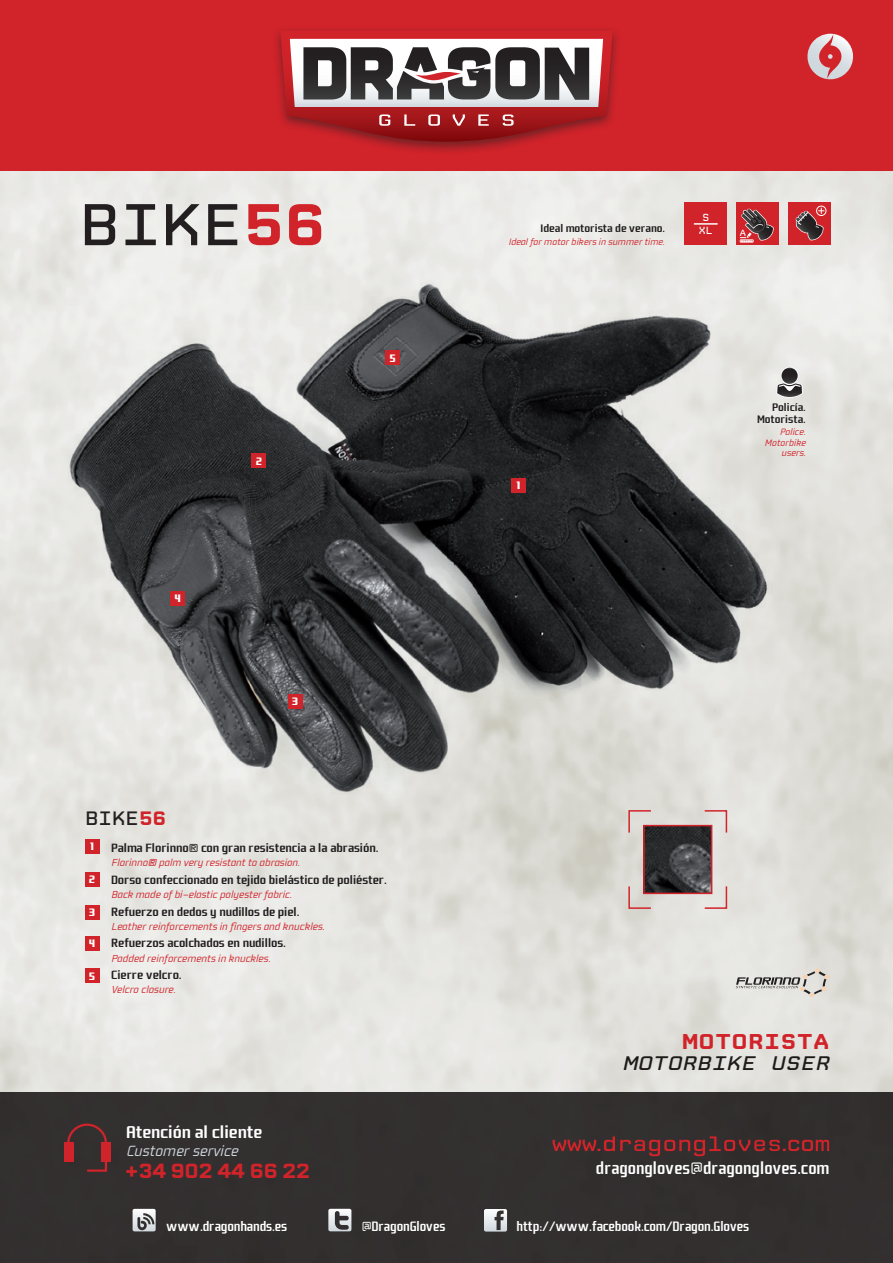
<style>
.page{position:relative;width:893px;height:1263px;background:#fff}
.page>*{position:absolute;margin:0;border:0;box-sizing:border-box;transform-origin:0 0}
.t1{font:60px "CP Mono v 07 Plain";color:#231f20;scale:1.05 1}
.t2{font:700 21.9px "CP Mono v 07";letter-spacing:.03em;color:#d1232a;scale:1.1 1}
.t3{font:700 21px "CP Mono v 07";letter-spacing:-.025em;color:#d1232a;scale:1.05 1}
.t4{font:italic 20.1px "CP Mono v 07 Plain";color:#231f20;scale:1.1 1}
.t5{font:19.8px "CP Mono v 07 Plain";color:#231f20;scale:1.05 1}
.t6{font:500 18.9px "Fragma";color:#fff}
.t7{font:500 18.9px "Fragma";color:#fff;scale:1.1 1}
.t8{font:italic 300 16.8px "Fragma";letter-spacing:-.01em;color:#cfd8dd;scale:1.1 1}
.t9{font:500 15px "Fragma";letter-spacing:-.01em;color:#fff}
.t10{font:500 13.2px "Fragma";letter-spacing:-.01em;color:#231f20;scale:1.1 1}
.t11{font:500 12px/12px "Fragma";letter-spacing:-.01em;color:#231f20;text-align:right;scale:1.1 1}
.t12{font:italic 300 11.55px "Fragma";letter-spacing:-.01em;color:#d1232a;scale:1.1 1}
.t13{font:900 11.55px "Fragma";color:#fff;scale:1.1 1}
.t14{font:italic 300 10.5px "Fragma";letter-spacing:-.01em;color:#d1232a;scale:1.1 1}
.t15{font:10.5px "CP Mono v 07 Plain";color:#fff}
.t16{font:9.15px "CP Mono v 07 Plain";color:#fff;scale:1.05 1}
.s1{font-family:"CP Mono v 07";font-weight:700;color:#d1232a}
</style>
<div class="page">
<img style="left:0;top:170px;width:893px;height:923px">
<img style="left:35px;top:250px;width:761px;height:560px">
<div style="left:0;top:0;width:893px;height:170px;background:#d1232a"></div>
<svg style="left:807px;top:34px;width:46px;height:46px"></svg>
<div style="left:0;top:1093px;width:893px;height:170px;background:#332f2f"></div>
<div style="left:64px;top:1142px;width:9px;height:19px;background:#d1232a"></div>
<div style="left:101px;top:1142px;width:10px;height:19px;background:#d1232a"></div>
<svg style="left:66px;top:1123px;width:42px;height:49px"></svg>
<svg style="left:553px;top:1136px;width:276px;height:20px"></svg>
<svg style="left:328px;top:1209px;width:23px;height:22px"></svg>
<svg style="left:484px;top:1209px;width:23px;height:22px"></svg>
<svg style="left:133px;top:1209px;width:23px;height:22px"></svg>
<div style="left:271px;top:26px;width:350px;height:129px;background:#231f20;opacity:.56"></div>
<svg style="left:280px;top:31px;width:333px;height:111px;background:#9c5b5e"></svg>
<div style="left:85px;top:839px;width:14px;height:14px;background:#d1232a"></div>
<div style="left:85px;top:873px;width:14px;height:14px;background:#d1232a"></div>
<div style="left:85px;top:936px;width:14px;height:14px;background:#d1232a"></div>
<div style="left:85px;top:905px;width:14px;height:14px;background:#d1232a"></div>
<div style="left:85px;top:969px;width:14px;height:14px;background:#d1232a"></div>
<div style="left:511px;top:478px;width:14px;height:14px;background:#d1232a"></div>
<div style="left:252px;top:454px;width:14px;height:14px;background:#d1232a"></div>
<img style="left:646px;top:828px;width:63px;height:63px">
<div style="left:643px;top:825px;width:69px;height:69px;border:2px solid #d1232a"></div>
<svg style="left:703px;top:809px;width:25px;height:25px"></svg>
<svg style="left:628px;top:809px;width:24px;height:25px"></svg>
<svg style="left:628px;top:885px;width:24px;height:25px"></svg>
<svg style="left:703px;top:885px;width:25px;height:25px"></svg>
<div style="left:788px;top:203px;width:43px;height:42px;background:#d1232a"></div>
<svg style="left:795px;top:208px;width:29px;height:32px"></svg>
<div style="left:816px;top:206px;width:10px;height:10px;border:1px solid #fff;border-radius:50%"></div>
<div style="left:736px;top:203px;width:43px;height:42px;background:#d1232a"></div>
<svg style="left:740px;top:209px;width:34px;height:34px"></svg>
<div style="left:684px;top:203px;width:43px;height:42px;background:#d1232a"></div>
<hr style="left:694px;top:223px;width:23px;height:2px;background:#fff">
<div style="left:171px;top:591px;width:14px;height:14px;background:#d1232a"></div>
<div style="left:288px;top:694px;width:14px;height:14px;background:#d1232a"></div>
<div style="left:386px;top:351px;width:14px;height:14px;background:#d1232a"></div>
<svg style="left:776px;top:382px;width:27px;height:16px"></svg>
<svg style="left:781px;top:367px;width:17px;height:18px"></svg>
<svg style="left:781px;top:368px;width:17px;height:16px"></svg>
<svg style="left:736px;top:968px;width:93px;height:29px;background:#cac8c4"></svg>
<p class="t1" style="left:79px;top:191px;width:235px">BIKE<span class="s1">56</span></p>
<p class="t13" style="left:175px;top:592px;width:7px">4</p>
<p class="t5" style="left:85px;top:807px;width:79px">BIKE<span class="s1">56</span></p>
<p class="t13" style="left:256px;top:454px;width:7px">2</p>
<p class="t13" style="left:292px;top:695px;width:7px">3</p>
<p class="t13" style="left:390px;top:351px;width:7px">5</p>
<p class="t13" style="left:90px;top:840px;width:5px">1</p>
<p class="t13" style="left:89px;top:873px;width:7px">2</p>
<p class="t13" style="left:89px;top:906px;width:7px">3</p>
<p class="t13" style="left:89px;top:937px;width:7px">4</p>
<p class="t13" style="left:89px;top:969px;width:7px">5</p>
<p class="t10" style="left:111px;top:841px;width:244px">Palma Florinno® con gran resistencia a la abrasión.</p>
<p class="t12" style="left:111px;top:856px;width:173px">Florinno® palm very resistant to abrasion.</p>
<p class="t10" style="left:111px;top:873px;width:252px">Dorso confeccionado en tejido bielástico de poliéster.</p>
<p class="t12" style="left:111px;top:888px;width:166px">Back made of bi-elastic polyester fabric.</p>
<p class="t10" style="left:111px;top:904px;width:173px">Refuerzo en dedos y nudillos de piel.</p>
<p class="t12" style="left:111px;top:920px;width:196px">Leather reinforcements in fingers and knuckles.</p>
<p class="t10" style="left:111px;top:936px;width:160px">Refuerzos acolchados en nudillos.</p>
<p class="t12" style="left:111px;top:952px;width:146px">Padded reinforcements in knuckles.</p>
<p class="t10" style="left:111px;top:968px;width:66px">Cierre velcro.</p>
<p class="t12" style="left:111px;top:984px;width:60px">Velcro closure.</p>
<p class="t15" style="left:702px;top:212px;width:8px">S</p>
<p class="t11" style="left:541px;top:223px;width:115px">Ideal motorista de verano.</p>
<p class="t15" style="left:699px;top:224px;width:15px">XL</p>
<p class="t14" style="left:508px;top:237px;width:144px">Ideal for motor bikers in summer time.</p>
<p class="t16" style="left:740px;top:227px;width:7px">A</p>
<p class="t13" style="left:517px;top:479px;width:5px">1</p>
<p class="t11" style="left:757px;top:401px;width:46px">Policía.<br>Motorista.</p>
<p class="t14" style="left:780px;top:427px;width:25px">Police.</p>
<p class="t14" style="left:765px;top:437px;width:39px">Motorbike</p>
<p class="t14" style="left:781px;top:448px;width:24px">users.</p>
<p class="t2" style="left:683px;top:1029px;width:135px">MOTORISTA</p>
<h3 class="t4" style="left:623px;top:1052px;width:194px">MOTORBIKE USER</h3>
<p class="t7" style="left:126px;top:1122px;width:125px">Atención al cliente</p>
<p class="t8" style="left:126px;top:1142px;width:103px">Customer service</p>
<p class="t3" style="left:125px;top:1159px;width:178px">+34 902 44 66 22</p>
<p class="t6" style="left:596px;top:1159px;width:235px">dragongloves@dragongloves.com</p>
<p class="t9" style="left:167px;top:1219px;width:122px">www.dragonhands.es</p>
<p class="t9" style="left:362px;top:1219px;width:85px">@DragonGloves</p>
<p class="t9" style="left:517px;top:1218px;width:234px">http://www.facebook.com/Dragon.Gloves</p>
</div>
